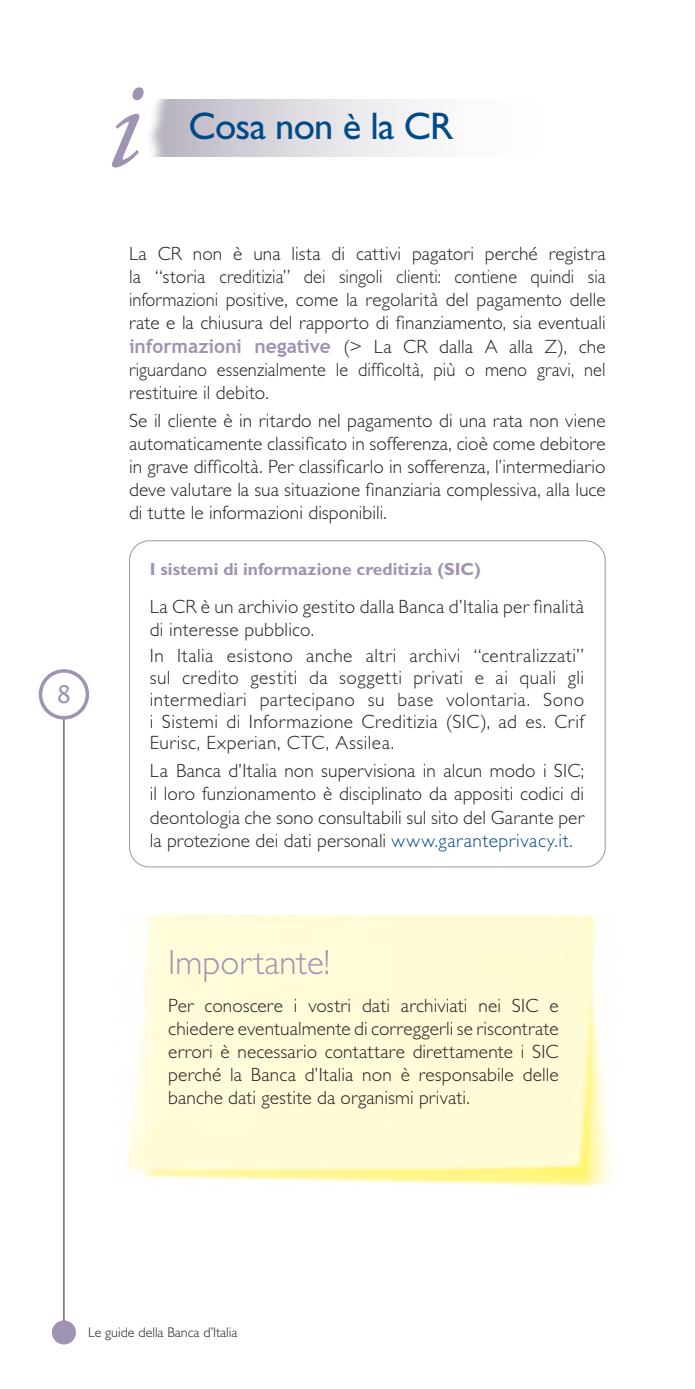
<style>
.page{position:relative;width:695px;height:1389px;background:#fff}
.page>*{position:absolute;margin:0;border:0;box-sizing:border-box;transform-origin:0 0}
.t1{font:italic 127.75px "Adobe Garamond Pro";color:#a092b2}
.t2{font:38.5px "Gill Sans Std";letter-spacing:-.02em;color:#004a87}
.TITOLO_PARAGRAFO{font:300 35px "Gill Sans Std";color:#a092b2}
.t3{font:24.5px "Lucida Console";color:#a092b2}
.PARAGRAFO{font:300 19.25px/23.1px "Gill Sans Std";letter-spacing:.01em;color:#231f20;text-align:justify}
.TITOLETTO_PARAGRAFO{font:700 17.5px "Gill Sans Std";color:#a092b2}
.t4{font:300 14px "Gill Sans Std";color:#231f20}
.s1{font-family:"Trebuchet MS";font-weight:700;color:#a092b2}
.s2{color:#004a87}
</style>
<div class="page">
<hr style="left:64px;top:718px;width:1px;height:605px;background:#231f20">
<div style="left:54px;top:1322px;width:20px;height:21px;background:#a092b2;border-radius:50%"></div>
<div style="left:52px;top:1320px;width:24px;height:24px;border:4px solid #a092b2;border-radius:50%"></div>
<div style="left:39px;top:669px;width:50px;height:51px;border:4px solid #a092b2;border-radius:50%"></div>
<div style="left:129px;top:99px;width:476px;height:57px;background:linear-gradient(to right,#c1bcc7,#fff)"></div>
<div style="left:83px;top:59px;width:89px;height:138px;background:#fff"></div>
<img style="left:126px;top:915px;width:487px;height:272px">
<p class="t3" style="left:56px;top:684px;width:16px">8</p>
<p class="t1" style="left:105px;top:49px;width:37px">i</p>
<p class="t2" style="left:189px;top:104px;width:266px">Cosa non è la CR</p>
<p class="PARAGRAFO" style="left:129px;top:242px;width:478px">La CR non è una lista di cattivi pagatori perché registra la “storia creditizia” dei singoli clienti: contiene quindi sia informazioni positive, come la regolarità del pagamento delle rate e la chiusura del rapporto di finanziamento, sia eventuali <span class="s1">informazioni negative</span> (&gt; La CR dalla A alla Z), che riguardano essenzialmente le difficoltà, più o meno gravi, nel restituire il debito.</p>
<p class="PARAGRAFO" style="left:129px;top:409px;width:478px">Se il cliente è in ritardo nel pagamento di una rata non viene automaticamente classificato in sofferenza, cioè come debitore in grave difficoltà. Per classificarlo in sofferenza, l’intermediario deve valutare la sua situazione finanziaria complessiva, alla luce di tutte le informazioni disponibili.</p>
<p class="TITOLETTO_PARAGRAFO" style="left:150px;top:558px;width:332px">I sistemi di informazione creditizia (SIC)</p>
<p class="PARAGRAFO" style="left:150px;top:595px;width:435px">La CR è un archivio gestito dalla Banca d’Italia per finalità di interesse pubblico.</p>
<p class="PARAGRAFO" style="left:150px;top:645px;width:436px;line-height:21.7px">In Italia esistono anche altri archivi “centralizzati” sul credito gestiti da soggetti privati e ai quali gli intermediari partecipano su base volontaria. Sono i Sistemi di Informazione Creditizia (SIC), ad es. Crif Eurisc, Experian, CTC, Assilea.</p>
<p class="PARAGRAFO" style="left:150px;top:760px;width:436px">La Banca d’Italia non supervisiona in alcun modo i SIC; il loro funzionamento è disciplinato da appositi codici di deontologia che sono consultabili sul sito del Garante per la protezione dei dati personali <span class="s2">www.garanteprivacy.it.</span></p>
<p class="TITOLO_PARAGRAFO" style="left:168px;top:943px;width:163px">Importante!</p>
<p class="PARAGRAFO" style="left:168px;top:994px;width:392px">Per conoscere i vostri dati archiviati nei SIC e chiedere eventualmente di correggerli se riscontrate errori è necessario contattare direttamente i SIC perché la Banca d’Italia non è responsabile delle banche dati gestite da organismi privati.</p>
<p class="t4" style="left:88px;top:1325px;width:151px">Le guide della Banca d’Italia</p>
</div>
